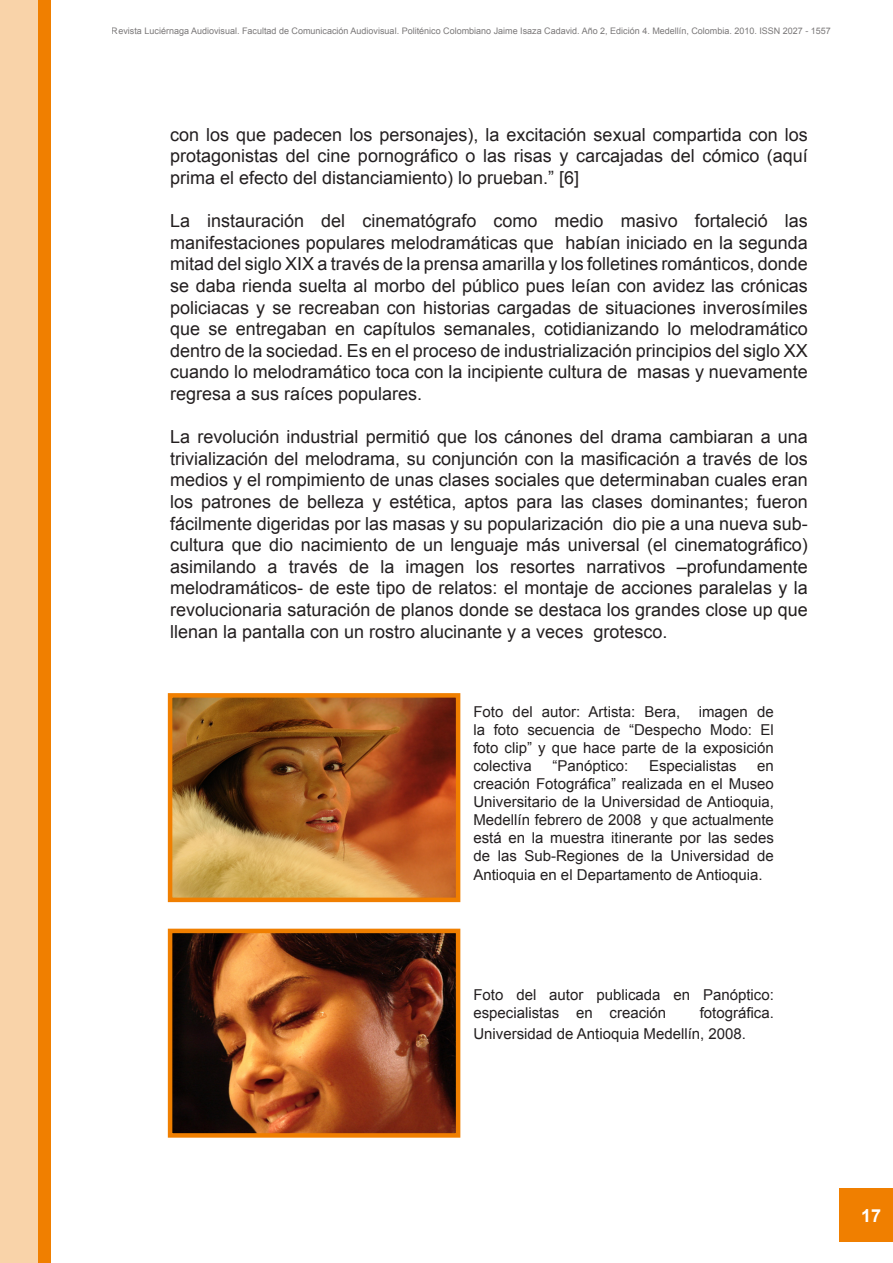
<style>
.page{position:relative;width:893px;height:1263px;background:#fff}
.page>*{position:absolute;margin:0;border:0;box-sizing:border-box;transform-origin:0 0}
.t1{font:18px/21.6px "Arial";color:#231f20;text-align:justify}
.t2{font:700 18px "Arial";color:#fff}
.t3{font:15px/18px "Arial";color:#231f20;text-align:justify}
.t4{font:9px "Arial";color:#231f20}
</style>
<div class="page">
<div style="left:0;top:0;width:43px;height:1263px;background:#f9d3a9"></div>
<div style="left:39px;top:0;width:12px;height:1263px;background:#f07f00"></div>
<div style="left:840px;top:1188px;width:53px;height:54px;background:#f07f00"></div>
<img style="left:173px;top:698px;width:282px;height:199px">
<div style="left:168px;top:693px;width:292px;height:209px;border:4px solid #f07f00"></div>
<img style="left:173px;top:934px;width:282px;height:199px">
<div style="left:168px;top:929px;width:292px;height:209px;border:4px solid #f07f00"></div>
<p class="t4" style="left:112px;top:25px;width:720px">Revista Luciérnaga Audiovisual. Facultad de Comunicación Audiovisual. Politénico Colombiano Jaime Isaza Cadavid. Año 2, Edición 4. Medellín, Colombia. 2010. ISSN 2027 - 1557</p>
<p class="t1" style="left:170px;top:124px;width:639px">con los que padecen los personajes), la excitación sexual compartida con los protagonistas del cine pornográfico o las risas y carcajadas del cómico (aquí prima el efecto del distanciamiento) lo prueban.” [6]</p>
<p class="t1" style="left:170px;top:210px;width:639px">La instauración del cinematógrafo como medio masivo fortaleció las manifestaciones populares melodramáticas que habían iniciado en la segunda mitad del siglo XIX a través de la prensa amarilla y los folletines románticos, donde se daba rienda suelta al morbo del público pues leían con avidez las crónicas policiacas y se recreaban con historias cargadas de situaciones inverosímiles que se entregaban en capítulos semanales, cotidianizando lo melodramático dentro de la sociedad. Es en el proceso de industrialización principios del siglo XX cuando lo melodramático toca con la incipiente cultura de masas y nuevamente regresa a sus raíces populares.</p>
<p class="t1" style="left:170px;top:426px;width:639px">La revolución industrial permitió que los cánones del drama cambiaran a una trivialización del melodrama, su conjunción con la masificación a través de los medios y el rompimiento de unas clases sociales que determinaban cuales eran los patrones de belleza y estética, aptos para las clases dominantes; fueron fácilmente digeridas por las masas y su popularización dio pie a una nueva sub&shy;cultura que dio nacimiento de un lenguaje más universal (el cinematográfico) asimilando a través de la imagen los resortes narrativos –profundamente melodramáticos- de este tipo de relatos: el montaje de acciones paralelas y la revolucionaria saturación de planos donde se destaca los grandes close up que llenan la pantalla con un rostro alucinante y a veces grotesco.</p>
<p class="t3" style="left:473px;top:703px;width:302px">Foto del autor: Artista: Bera, imagen de la foto secuencia de “Despecho Modo: El foto clip” y que hace parte de la exposición colectiva</p>
<p class="t3" style="left:552px;top:757px;width:77px">“Panóptico:</p>
<p class="t3" style="left:649px;top:757px;width:89px">Especialistas</p>
<p class="t3" style="left:473px;top:757px;width:302px;text-indent:284px">en creación Fotográfica” realizada en el Museo Universitario de la Universidad de Antioquia, Medellín febrero de 2008 y que actualmente está en la muestra itinerante por las sedes de las Sub-Regiones de la Universidad de Antioquia en el Departamento de Antioquia.</p>
<p class="t3" style="left:473px;top:985px;width:302px">Foto del autor publicada en Panóptico: especialistas en creación</p>
<p class="t3" style="left:473px;top:1002px;width:302px;line-height:21.6px;text-indent:226px">fotográfica.<br>Universidad de Antioquia Medellín, 2008.</p>
<p class="t2" style="left:861px;top:1203px;width:22px">17</p>
</div>
